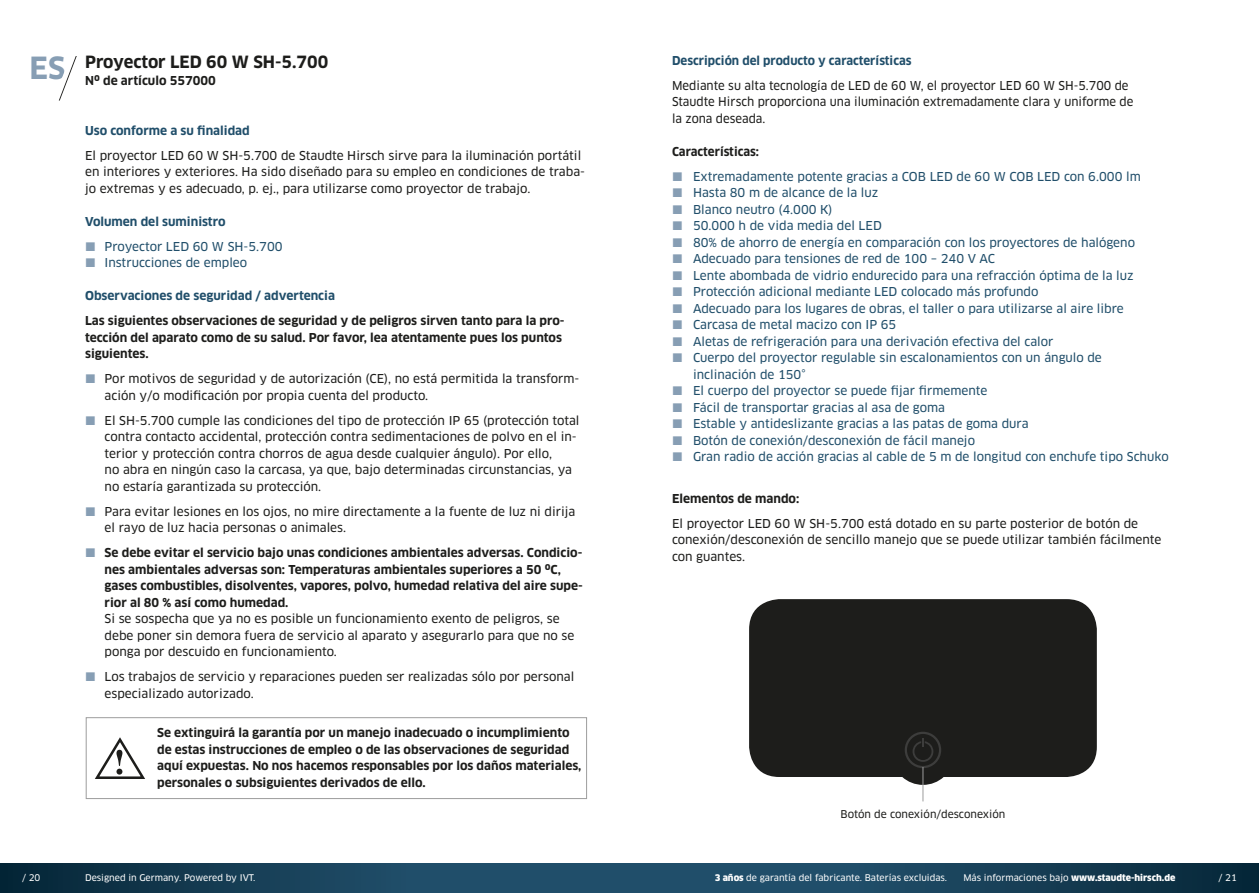
<style>
.page{position:relative;width:1259px;height:893px;background:#fff}
.page>*{position:absolute;margin:0;border:0;box-sizing:border-box;transform-origin:0 0}
.t1{font:700 16.5px "Clan OT";color:#1d1d1b}
.t2{font:12px/16.5px "Clan OT News";color:#1d1d1b}
.t3{font:12px/16.5px "Clan OT News";color:#204e6a}
.t4{font:700 12px/16.5px "Clan OT";color:#1d1d1b}
.t5{font:12px/16.5px "Clan OT News";color:#1d1d1b;scale:.96 1}
.t6{font:700 12px "Clan OT";color:#204e6a}
.t7{font:10.5px "Clan OT News";color:#1d1d1b}
.t8{font:9px "Clan OT News";color:#fff}
.t9{font:900 9px "Clan OT";color:#fff}
.s1{font-size:29.85px;color:#879eb4}
.s2{font-family:"Clan OT";font-weight:900}
.s3{font-family:"Clan OT News";font-weight:400}
</style>
<div class="page">
<svg style="left:0;top:863px;width:1259px;height:30px;background:#174159"></svg>
<svg style="left:59px;top:56px;width:18px;height:45px"></svg>
<svg style="left:95px;top:737px;width:50px;height:42px"></svg>
<div style="left:86px;top:717px;width:501px;height:82px;border:1px solid #9d9d9d"></div>
<div style="left:749px;top:599px;width:347px;height:186px;background:#1d1d1b"></div>
<div style="left:904px;top:732px;width:37px;height:36px;border:2px solid #3d3d3c;border-radius:50%"></div>
<svg style="left:912px;top:738px;width:21px;height:24px"></svg>
<hr style="left:922px;top:767px;width:1px;height:34px;background:#9d9d9d">
<h1 class="t1" style="left:30px;top:53px;width:300px"><span class="s1">ES</span> Proyector LED 60 W SH-5.700</h1>
<p class="t4" style="left:85px;top:72px;width:132px">Nº de artículo 557000</p>
<p class="t6" style="left:85px;top:123px;width:166px">Uso conforme a su finalidad</p>
<p class="t2" style="left:85px;top:147px;width:501px">El proyector LED 60 W SH-5.700 de Staudte Hirsch sirve para la iluminación portátil en interiores y exteriores. Ha sido diseñado para su empleo en condiciones de traba&shy;jo extremas y es adecuado, p. ej., para utilizarse como proyector de trabajo.</p>
<p class="t6" style="left:85px;top:214px;width:142px">Volumen del suministro</p>
<p class="t3" style="left:105px;top:238px;width:179px">Proyector LED 60 W SH-5.700<br>Instrucciones de empleo</p>
<p class="t6" style="left:85px;top:289px;width:251px">Observaciones de seguridad / advertencia</p>
<p class="t4" style="left:85px;top:313px;width:481px">Las siguientes observaciones de seguridad y de peligros sirven tanto para la pro&shy;tección del aparato como de su salud. Por favor, lea atentamente pues los puntos siguientes.</p>
<p class="t2" style="left:105px;top:371px;width:476px">Por motivos de seguridad y de autorización (CE), no está permitida la transform&shy;ación y/o modificación por propia cuenta del producto.</p>
<p class="t2" style="left:105px;top:412px;width:476px">El SH-5.700 cumple las condiciones del tipo de protección IP 65 (protección total contra contacto accidental, protección contra sedimentaciones de polvo en el in&shy;terior y protección contra chorros de agua desde cualquier ángulo). Por ello,<br>no abra en ningún caso la carcasa, ya que, bajo determinadas circunstancias, ya no estaría garantizada su protección.</p>
<p class="t2" style="left:105px;top:503px;width:472px">Para evitar lesiones en los ojos, no mire directamente a la fuente de luz ni dirija el rayo de luz hacia personas o animales.</p>
<p class="t4" style="left:105px;top:545px;width:480px">Se debe evitar el servicio bajo unas condiciones ambientales adversas. Condicio&shy;nes ambientales adversas son: Temperaturas ambientales superiores a 50 ºC, gases combustibles, disolventes, vapores, polvo, humedad relativa del aire supe&shy;rior al 80 % así como humedad.</p>
<p class="t2" style="left:105px;top:611px;width:471px">Si se sospecha que ya no es posible un funcionamiento exento de peligros, se debe poner sin demora fuera de servicio al aparato y asegurarlo para que no se ponga por descuido en funcionamiento.</p>
<p class="t2" style="left:105px;top:669px;width:471px">Los trabajos de servicio y reparaciones pueden ser realizadas sólo por personal especializado autorizado.</p>
<p class="t4" style="left:157px;top:724px;width:426px">Se extinguirá la garantía por un manejo inadecuado o incumplimiento de estas instrucciones de empleo o de las observaciones de seguridad aquí expuestas. No nos hacemos responsables por los daños materiales, personales o subsiguientes derivados de ello.</p>
<p class="t6" style="left:672px;top:53px;width:241px">Descripción del producto y características</p>
<p class="t5" style="left:672px;top:77px;width:482px">Mediante su alta tecnología de LED de 60 W, el proyector LED 60 W SH-5.700 de<br>Staudte Hirsch proporciona una iluminación extremadamente clara y uniforme de la zona deseada.</p>
<p class="t4" style="left:672px;top:143px;width:89px">Características:</p>
<p class="t3" style="left:693px;top:168px;width:477px">Extremadamente potente gracias a COB LED de 60 W COB LED con 6.000 lm Hasta 80 m de alcance de la luz<br>Blanco neutro (4.000 K)<br>50.000 h de vida media del LED<br>80% de ahorro de energía en comparación con los proyectores de halógeno Adecuado para tensiones de red de 100 – 240 V AC<br>Lente abombada de vidrio endurecido para una refracción óptima de la luz Protección adicional mediante LED colocado más profundo<br>Adecuado para los lugares de obras, el taller o para utilizarse al aire libre Carcasa de metal macizo con IP 65<br>Aletas de refrigeración para una derivación efectiva del calor<br>Cuerpo del proyector regulable sin escalonamientos con un ángulo de<br>inclinación de 150°<br>El cuerpo del proyector se puede fijar firmemente<br>Fácil de transportar gracias al asa de goma<br>Estable y antideslizante gracias a las patas de goma dura<br>Botón de conexión/desconexión de fácil manejo<br>Gran radio de acción gracias al cable de 5 m de longitud con enchufe tipo Schuko</p>
<p class="t4" style="left:672px;top:490px;width:129px">Elementos de mando:</p>
<p class="t2" style="left:672px;top:515px;width:491px">El proyector LED 60 W SH-5.700 está dotado en su parte posterior de botón de conexión/desconexión de sencillo manejo que se puede utilizar también fácilmente con guantes.</p>
<p class="t7" style="left:840px;top:808px;width:166px">Botón de conexión/desconexión</p>
<p class="t8" style="left:85px;top:872px;width:172px">Designed in Germany. Powered by IVT.</p>
<p class="t8" style="left:715px;top:872px;width:234px"><span class="s2">3 años</span> de garantía del fabricante. Baterías excluidas.</p>
<p class="t9" style="left:963px;top:872px;width:214px"><span class="s3">Más informaciones bajo</span> www.staudte-hirsch.de</p>
<p class="t8" style="left:22px;top:872px;width:20px">/ 20</p>
<p class="t8" style="left:1218px;top:872px;width:20px">/ 21</p>
</div>
